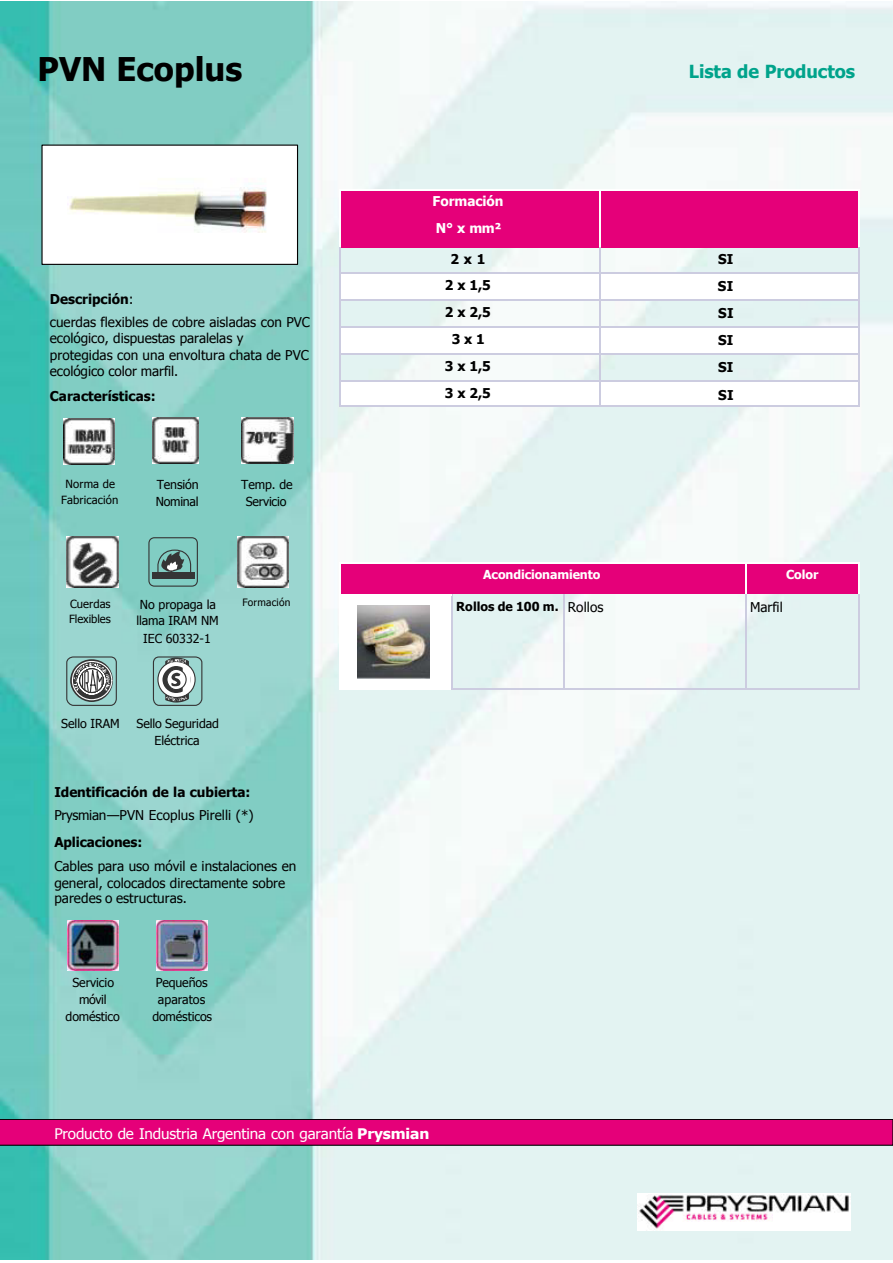
<style>
.page{position:relative;width:893px;height:1263px;background:#fff}
.page>*{position:absolute;margin:0;border:0;box-sizing:border-box;transform-origin:0 0}
.t1{font:700 32.7px "Tahoma";color:#000}
.t2{font:700 18px "Tahoma";letter-spacing:-.005em;color:#00a38b}
.t3{font:14.7px "Tahoma";letter-spacing:-.01em;color:#fff;scale:1.04 1}
.t4{font:13.5px/16.4px "Tahoma";color:#000}
.t5{font:700 13.5px/26.8px "Tahoma";letter-spacing:-.005em;color:#000;text-align:center}
.t6{font:700 13.5px/27px "Tahoma";color:#fff}
.t7{font:12.3px/17.4px "Tahoma";letter-spacing:-.01em;color:#000;text-align:center}
.t8{font:700 12.3px "Tahoma";letter-spacing:-.01em;color:#fff}
.t9{font:700 12.3px "Tahoma";letter-spacing:.005em;color:#000}
.t10{font:11.25px/15.8px "Tahoma";letter-spacing:.01em;color:#000;text-align:center}
.t11{font:10.2px "Tahoma";letter-spacing:.02em;color:#000}
.s1{font-weight:700}
.s2{font-weight:400;font-size:13.5px}
</style>
<div class="page">
<img style="left:0;top:2px;width:892px;height:1257px">
<svg style="left:0;top:1119px;width:892px;height:27px;background:#d30170"></svg>
<img style="left:637px;top:1194px;width:213px;height:37px">
<div style="left:339px;top:189px;width:260px;height:59px;background:#e50079"></div>
<div style="left:599px;top:189px;width:260px;height:59px;background:#e50079"></div>
<div style="left:339px;top:272px;width:260px;height:27px;background:#fff"></div>
<div style="left:599px;top:272px;width:260px;height:27px;background:#fff"></div>
<div style="left:339px;top:327px;width:260px;height:27px;background:#fff"></div>
<div style="left:599px;top:327px;width:260px;height:27px;background:#fff"></div>
<div style="left:339px;top:381px;width:260px;height:25px;background:#fff"></div>
<div style="left:599px;top:381px;width:260px;height:25px;background:#fff"></div>
<hr style="left:339px;top:189px;width:1px;height:59px;background:#fff">
<hr style="left:599px;top:189px;width:1px;height:59px;background:#fff">
<hr style="left:858px;top:189px;width:1px;height:59px;background:#fff">
<hr style="left:339px;top:248px;width:1px;height:158px;background:#cccce0">
<hr style="left:599px;top:248px;width:1px;height:158px;background:#cccce0">
<hr style="left:858px;top:248px;width:1px;height:158px;background:#cccce0">
<hr style="left:339px;top:189px;width:520px;height:1px;background:#fff">
<hr style="left:340px;top:272px;width:518px;height:1px;background:#cccce0">
<hr style="left:340px;top:299px;width:518px;height:1px;background:#cccce0">
<hr style="left:340px;top:326px;width:518px;height:1px;background:#cccce0">
<hr style="left:340px;top:353px;width:518px;height:1px;background:#cccce0">
<hr style="left:340px;top:380px;width:518px;height:1px;background:#cccce0">
<hr style="left:339px;top:405px;width:520px;height:1px;background:#cccce0">
<div style="left:745px;top:562px;width:114px;height:32px;background:#e50079"></div>
<div style="left:339px;top:594px;width:113px;height:96px;background:#fff"></div>
<div style="left:339px;top:562px;width:406px;height:32px;background:#e50079"></div>
<hr style="left:745px;top:562px;width:1px;height:32px;background:#fff">
<hr style="left:858px;top:562px;width:1px;height:32px;background:#fff">
<hr style="left:339px;top:562px;width:1px;height:128px;background:#fff">
<hr style="left:452px;top:594px;width:1px;height:96px;background:#cccce0">
<hr style="left:563px;top:594px;width:1px;height:96px;background:#cccce0">
<hr style="left:745px;top:594px;width:1px;height:96px;background:#cccce0">
<hr style="left:858px;top:594px;width:1px;height:96px;background:#cccce0">
<hr style="left:339px;top:562px;width:520px;height:2px;background:#fff">
<hr style="left:452px;top:688px;width:407px;height:2px;background:#cccce0">
<img style="left:357px;top:605px;width:72px;height:73px">
<img style="left:238px;top:537px;width:50px;height:50px">
<img style="left:241px;top:417px;width:52px;height:46px">
<img style="left:63px;top:419px;width:51px;height:46px">
<img style="left:67px;top:537px;width:52px;height:50px">
<img style="left:152px;top:417px;width:46px;height:46px">
<img style="left:68px;top:920px;width:50px;height:51px">
<img style="left:157px;top:920px;width:50px;height:51px">
<svg style="left:66px;top:656px;width:51px;height:50px;background:#899e9c"></svg>
<svg style="left:152px;top:656px;width:51px;height:50px"></svg>
<svg style="left:148px;top:537px;width:50px;height:50px;background:#6b9c95"></svg>
<div style="left:42px;top:145px;width:255px;height:119px;background:#fff"></div>
<div style="left:41px;top:145px;width:257px;height:120px;border:1px solid #000"></div>
<img style="left:67px;top:183px;width:200px;height:50px">
<h1 class="t1" style="left:38px;top:46px;width:206px">PVN Ecoplus</h1>
<p class="t4" style="left:50px;top:286px;width:261px;line-height:23.7px"><span class="s1">Descripción</span>:<br>cuerdas flexibles de cobre aisladas con PVC</p>
<p class="t4" style="left:50px;top:329px;width:260px">ecológico, dispuestas paralelas y protegidas con una envoltura chata de PVC ecológico color marfil.</p>
<p class="t5" style="left:50px;top:381px;width:107px">Características:</p>
<p class="t10" style="left:61px;top:476px;width:59px">Norma de<br>Fabricación</p>
<p class="t7" style="left:156px;top:476px;width:45px;line-height:16.8px;text-align:left">Tensión<br>Nominal</p>
<p class="t7" style="left:241px;top:476px;width:53px;line-height:16.8px">Temp. de<br>Servicio</p>
<p class="t10" style="left:69px;top:595px;width:43px;text-align:left">Cuerdas<br>Flexibles</p>
<p class="t7" style="left:136px;top:595px;width:84px">No propaga la llama IRAM NM<br>IEC 60332-1</p>
<p class="t11" style="left:242px;top:596px;width:50px">Formación</p>
<p class="t7" style="left:61px;top:714px;width:60px">Sello IRAM</p>
<p class="t7" style="left:137px;top:714px;width:84px;line-height:16.8px">Sello Seguridad<br>Eléctrica</p>
<p class="t5" style="left:54px;top:777px;width:197px">Identificación de la cubierta:</p>
<p class="t4" style="left:54px;top:806px;width:201px">Prysmian—PVN Ecoplus Pirelli (*)</p>
<p class="t5" style="left:54px;top:828px;width:89px">Aplicaciones:</p>
<p class="t4" style="left:54px;top:857px;width:243px">Cables para uso móvil e instalaciones en general, colocados directamente sobre paredes o estructuras.</p>
<p class="t7" style="left:66px;top:973px;width:56px">Servicio móvil doméstico</p>
<p class="t7" style="left:152px;top:973px;width:61px">Pequeños aparatos domésticos</p>
<p class="t6" style="left:432px;top:187px;width:72px">Formación<br>N° x mm²</p>
<p class="t5" style="left:445px;top:245px;width:47px">2x1<br>2 x 1,5<br>2 x 2,5<br>3x1<br>3 x 1,5<br>3 x 2,5</p>
<p class="t8" style="left:483px;top:566px;width:119px">Acondicionamiento</p>
<h2 class="t2" style="left:688px;top:58px;width:168px">Lista de Productos</h2>
<p class="t5" style="left:718px;top:244px;width:17px;line-height:27.3px;text-align:justify">SI SI SI SI SI SI</p>
<p class="t8" style="left:786px;top:566px;width:34px">Color</p>
<p class="t9" style="left:456px;top:598px;width:149px">Rollos de 100 m. <span class="s2">Rollos</span></p>
<p class="t4" style="left:750px;top:598px;width:34px">Marfil</p>
<p class="t3" style="left:54px;top:1123px;width:362px">Producto de Industria Argentina con garantía <span class="s1">Prysmian</span></p>
</div>
